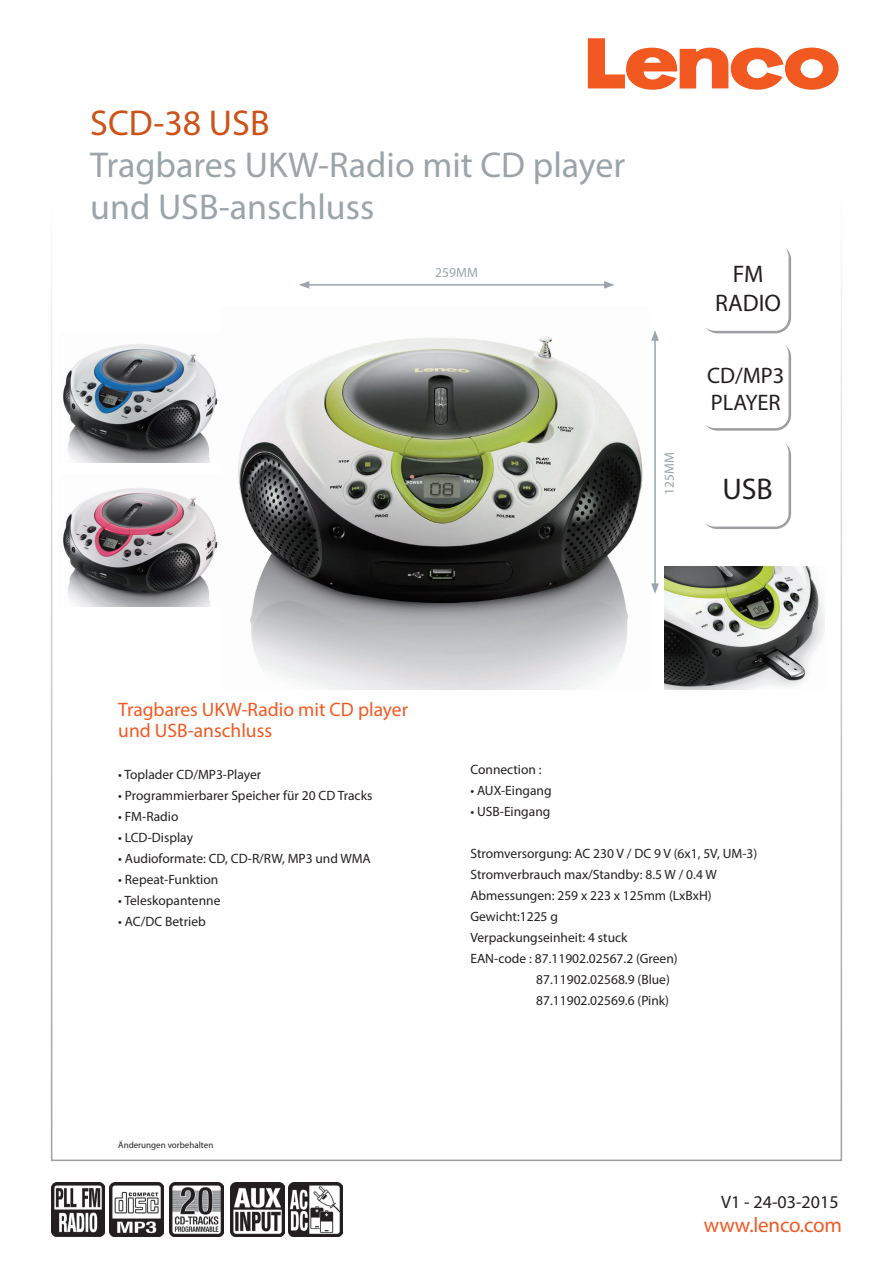
<style>
.page{position:relative;width:893px;height:1263px;background:#fff}
.page>*{position:absolute;margin:0;border:0;box-sizing:border-box;transform-origin:0 0}
.t1{font:36px/42px "Myriad Pro";color:#9ba5a9}
.t2{font:36px "Myriad Pro";color:#cc5218}
.t3{font:30px "Myriad Pro";color:#231f20}
.t4{font:24px "Myriad Pro";color:#231f20}
.t5{font:22.5px/27px "Myriad Pro";color:#231f20}
.t6{font:21px "Myriad Pro";letter-spacing:-.01em;color:#f15921}
.t7{font:19.5px/21px "Myriad Pro";color:#f15921}
.t8{font:18px "Myriad Pro";color:#231f20}
.t9{font:13.5px "Myriad Pro";color:#231f20}
.t10{font:13.5px "Myriad Pro";letter-spacing:.005em;color:#9ba5a9}
.t11{font:9px "Myriad Pro";color:#231f20}
</style>
<div class="page">
<svg style="left:588px;top:38px;width:251px;height:52px"></svg>
<img style="left:51px;top:1182px;width:54px;height:54px">
<img style="left:238px;top:336px;width:405px;height:353px">
<img style="left:110px;top:1182px;width:54px;height:54px">
<img style="left:170px;top:1182px;width:53px;height:54px">
<img style="left:230px;top:1182px;width:54px;height:54px">
<img style="left:289px;top:1182px;width:53px;height:54px">
<img style="left:63px;top:344px;width:155px;height:119px">
<img style="left:665px;top:566px;width:160px;height:123px">
<hr style="left:307px;top:284px;width:299px;height:2px;background:#9ba5a9">
<svg style="left:299px;top:281px;width:10px;height:8px"></svg>
<svg style="left:604px;top:281px;width:11px;height:8px"></svg>
<hr style="left:654px;top:338px;width:2px;height:248px;background:#9ba5a9">
<svg style="left:651px;top:330px;width:8px;height:11px"></svg>
<svg style="left:651px;top:583px;width:8px;height:11px"></svg>
<img style="left:63px;top:488px;width:155px;height:118px">
<svg style="left:706px;top:248px;width:85px;height:85px"></svg>
<svg style="left:706px;top:345px;width:85px;height:86px"></svg>
<svg style="left:705px;top:443px;width:86px;height:86px"></svg>
<p class="t2" style="left:90px;top:100px;width:181px">SCD-38 USB</p>
<p class="t1" style="left:90px;top:143px;width:537px">Tragbares UKW-Radio mit CD player und USB-anschluss</p>
<p class="t10" style="left:435px;top:264px;width:44px">259MM</p>
<p class="t10" style="left:661px;top:495px;width:44px;rotate:-90deg">125MM</p>
<p class="t4" style="left:733px;top:259px;width:32px">FM</p>
<p class="t4" style="left:715px;top:288px;width:67px">RADIO</p>
<p class="t5" style="left:707px;top:362px;width:79px">CD/MP3<br>PLAYER</p>
<p class="t3" style="left:722px;top:470px;width:52px">USB</p>
<p class="t7" style="left:118px;top:698px;width:291px">Tragbares UKW-Radio mit CD player und USB-anschluss</p>
<p class="t9" style="left:118px;top:766px;width:144px">• Toplader CD/MP3-Player</p>
<p class="t9" style="left:118px;top:787px;width:256px">• Programmierbarer Speicher für 20 CD Tracks</p>
<p class="t9" style="left:118px;top:808px;width:62px">• FM-Radio</p>
<p class="t9" style="left:118px;top:829px;width:76px">• LCD-Display</p>
<p class="t9" style="left:118px;top:850px;width:254px">• Audioformate: CD, CD-R/RW, MP3 und WMA</p>
<p class="t9" style="left:118px;top:871px;width:102px">• Repeat-Funktion</p>
<p class="t9" style="left:118px;top:892px;width:104px">• Teleskopantenne</p>
<p class="t9" style="left:118px;top:913px;width:89px">• AC/DC Betrieb</p>
<p class="t11" style="left:118px;top:1139px;width:97px">Änderungen vorbehalten</p>
<p class="t9" style="left:470px;top:761px;width:73px">Connection :</p>
<p class="t9" style="left:470px;top:782px;width:83px">• AUX-Eingang</p>
<p class="t9" style="left:470px;top:803px;width:81px">• USB-Eingang</p>
<p class="t9" style="left:470px;top:845px;width:288px">Stromversorgung: AC 230 V / DC 9 V (6x1, 5V, UM-3)</p>
<p class="t9" style="left:470px;top:866px;width:248px">Stromverbrauch max/Standby: 8.5 W / 0.4 W</p>
<p class="t9" style="left:470px;top:887px;width:243px">Abmessungen: 259 x 223 x 125mm (LxBxH)</p>
<p class="t9" style="left:470px;top:908px;width:89px">Gewicht:1225 g</p>
<p class="t9" style="left:470px;top:929px;width:159px">Verpackungseinheit: 4 stuck</p>
<p class="t9" style="left:470px;top:950px;width:209px">EAN-code : 87.11902.02567.2 (Green)</p>
<p class="t9" style="left:536px;top:971px;width:135px">87.11902.02568.9 (Blue)</p>
<p class="t9" style="left:536px;top:992px;width:134px">87.11902.02569.6 (Pink)</p>
<p class="t8" style="left:721px;top:1190px;width:119px">V1 - 24-03-2015</p>
<p class="t6" style="left:704px;top:1212px;width:139px">www.lenco.com</p>
</div>
